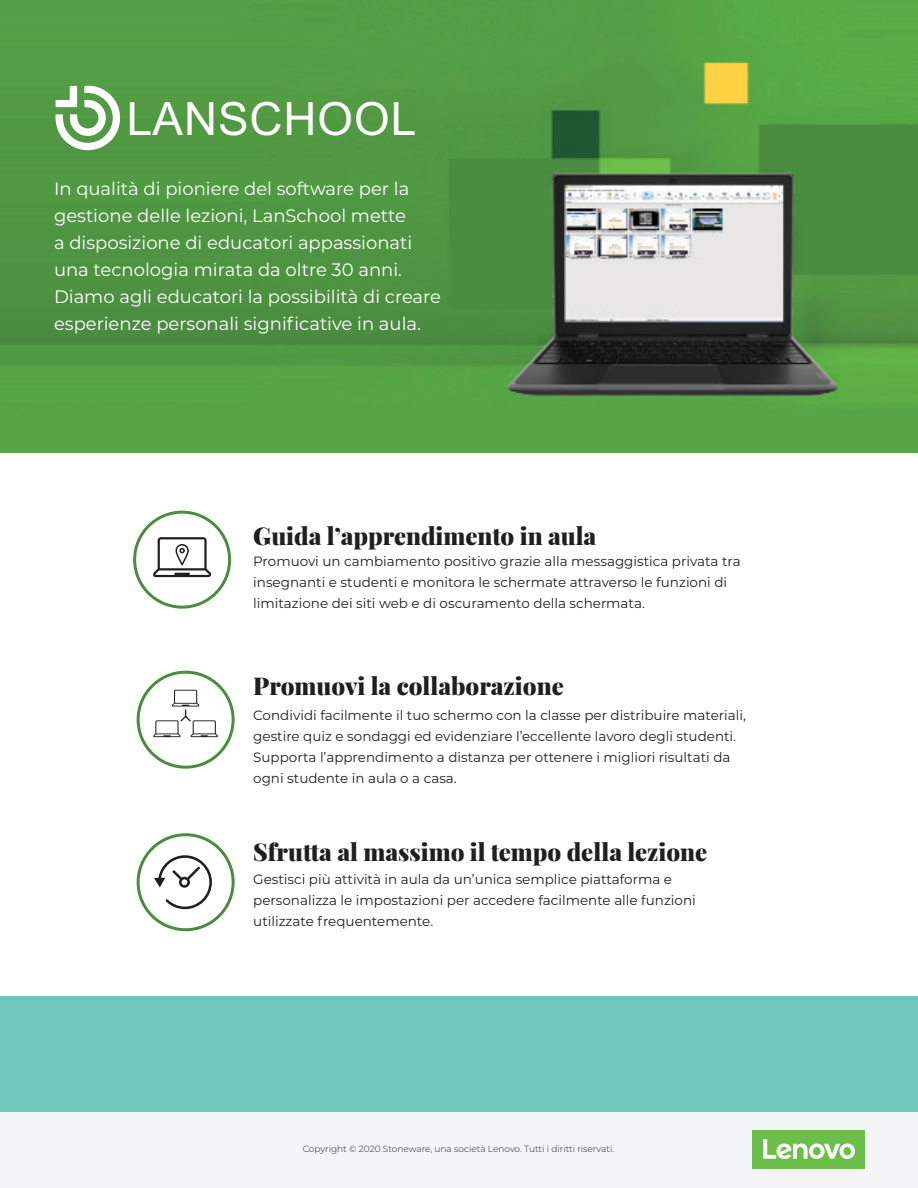
<style>
.page{position:relative;width:918px;height:1188px;background:#fff}
.page>*{position:absolute;margin:0;border:0;box-sizing:border-box;transform-origin:0 0}
.t1{font:45.9px "Arial";letter-spacing:.02em;color:#fff}
.t2{font:900 24px "Playfair Display";color:#1e1f1e}
.t3{font:18px/27px "Montserrat";color:#fff}
.t4{font:13.5px/21px "Montserrat";color:#1e1f1e}
.t5{font:300 9px "Montserrat";color:#1e1f1e}
</style>
<div class="page">
<div style="left:0;top:1070px;width:918px;height:118px;background:#f4f5f6"></div>
<div style="left:0;top:996px;width:918px;height:116px;background:#6dc7ba"></div>
<img style="left:0;top:0;width:918px;height:453px">
<svg style="left:56px;top:86px;width:67px;height:64px"></svg>
<div style="left:133px;top:511px;width:98px;height:98px;border:3px solid #4b8c40;border-radius:50%"></div>
<svg style="left:153px;top:537px;width:58px;height:40px"></svg>
<div style="left:137px;top:833px;width:98px;height:98px;border:3px solid #4b8c40;border-radius:50%"></div>
<svg style="left:154px;top:855px;width:58px;height:54px"></svg>
<div style="left:137px;top:671px;width:98px;height:98px;border:3px solid #4b8c40;border-radius:50%"></div>
<svg style="left:153px;top:690px;width:65px;height:47px"></svg>
<div style="left:753px;top:1130px;width:112px;height:39px;background:#6cbe4b"></div>
<svg style="left:763px;top:1139px;width:92px;height:20px"></svg>
<h1 class="t1" style="left:127px;top:88px;width:291px">LANSCHOOL</h1>
<p class="t3" style="left:54px;top:174px;width:389px">In qualità di pioniere del software per la gestione delle lezioni, LanSchool mette<br>a disposizione di educatori appassionati una tecnologia mirata da oltre 30 anni.<br>Diamo agli educatori la possibilità di creare esperienze personali significative in aula.</p>
<h2 class="t2" style="left:253px;top:517px;width:345px">Guida l’apprendimento in aula</h2>
<p class="t4" style="left:253px;top:550px;width:489px">Promuovi un cambiamento positivo grazie alla messaggistica privata tra insegnanti e studenti e monitora le schermate attraverso le funzioni di limitazione dei siti web e di oscuramento della schermata.</p>
<h2 class="t2" style="left:253px;top:668px;width:312px">Promuovi la collaborazione</h2>
<p class="t4" style="left:253px;top:704px;width:494px">Condividi facilmente il tuo schermo con la classe per distribuire materiali, gestire quiz e sondaggi ed evidenziare l’eccellente lavoro degli studenti.<br>Supporta l’apprendimento a distanza per ottenere i migliori risultati da ogni studente in aula o a casa.</p>
<h2 class="t2" style="left:253px;top:833px;width:456px">Sfrutta al massimo il tempo della lezione</h2>
<p class="t4" style="left:253px;top:868px;width:444px">Gestisci più attività in aula da un’unica semplice piattaforma e personalizza le impostazioni per accedere facilmente alle funzioni utilizzate frequentemente.</p>
<p class="t5" style="left:303px;top:1143px;width:313px">Copyright © 2020 Stoneware, una società Lenovo. Tutti i diritti riservati.</p>
</div>
